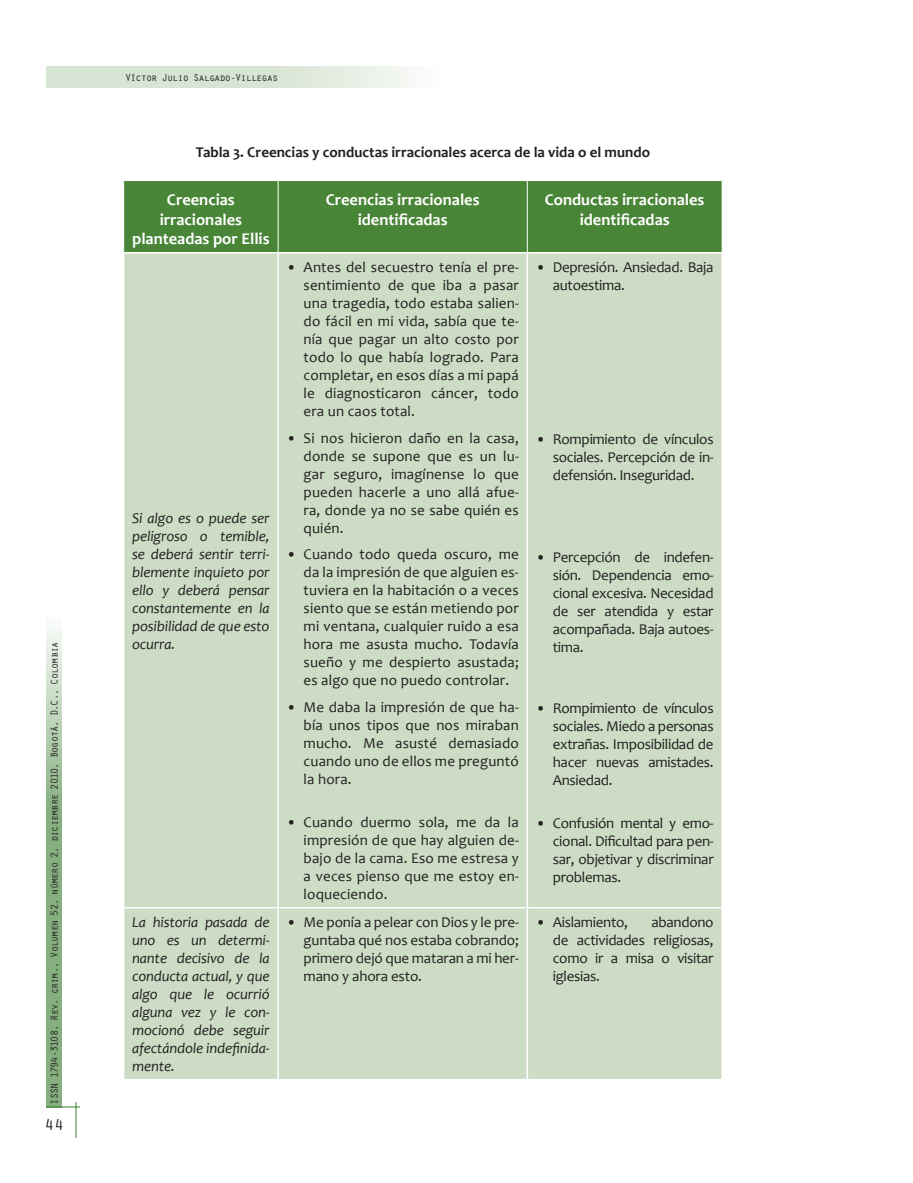
<style>
.page{position:relative;width:913px;height:1183px;background:#fff}
.page>*{position:absolute;margin:0;border:0;box-sizing:border-box;transform-origin:0 0}
.t1{font:700 16.5px/19.5px "Candara";color:#fff;text-align:center}
.t2{font:16.5px "Orator Std";color:#231f20}
.t3{font:15px/18px "Candara";letter-spacing:-.01em;color:#231f20;text-align:justify}
.t4{font:italic 15px/18px "Candara";letter-spacing:-.01em;color:#231f20;text-align:justify}
.t5{font:700 15px "Candara";color:#231f20}
.t6{font:10.5px "Orator Std";letter-spacing:-.1em;color:#231f20}
</style>
<div class="page">
<div style="left:47px;top:67px;width:394px;height:20px;background:linear-gradient(to right,#cedfcc,#f0f4ee)"></div>
<hr style="left:76px;top:1102px;width:1px;height:35px;background:#357b2b">
<hr style="left:47px;top:1106px;width:33px;height:2px;background:#357b2b">
<svg style="left:47px;top:629px;width:15px;height:479px;fill:#85af7f"></svg>
<div style="left:124px;top:181px;width:598px;height:71px;background:#498537"></div>
<div style="left:124px;top:254px;width:597px;height:825px;background:#ccdcc5"></div>
<hr style="left:278px;top:181px;width:1px;height:71px;background:#fff">
<hr style="left:527px;top:181px;width:1px;height:71px;background:#fff">
<hr style="left:123px;top:907px;width:155px;height:1px;background:#fff">
<hr style="left:278px;top:907px;width:249px;height:1px;background:#fff">
<hr style="left:277px;top:254px;width:2px;height:653px;background:#fff">
<hr style="left:527px;top:907px;width:196px;height:1px;background:#fff">
<hr style="left:527px;top:254px;width:1px;height:653px;background:#fff">
<hr style="left:277px;top:908px;width:2px;height:171px;background:#fff">
<hr style="left:527px;top:908px;width:1px;height:171px;background:#fff">
<p class="t6" style="left:47px;top:1105px;width:465px;rotate:-90deg">ISSN 1794-3108. Rev. crim., Volumen 52, número 2, diciembre 2010, Bogotá, D.C., Colombia</p>
<p class="t2" style="left:44px;top:1113px;width:21px">44</p>
<p class="t6" style="left:125px;top:70px;width:155px">Víctor Julio Salgado-Villegas</p>
<p class="t5" style="left:196px;top:143px;width:456px">Tabla 3. Creencias y conductas irracionales acerca de la vida o el mundo</p>
<p class="t1" style="left:132px;top:190px;width:139px">Creencias irracionales planteadas por Ellis</p>
<p class="t1" style="left:326px;top:190px;width:155px">Creencias irracionales identificadas</p>
<p class="t1" style="left:545px;top:190px;width:161px">Conductas irracionales identificadas</p>
<p class="t4" style="left:132px;top:509px;width:139px">Si algo es o puede ser peligroso o temible, se deberá sentir terri&shy;blemente inquieto por ello y deberá pensar constantemente en la posibilidad de que esto ocurra.</p>
<p class="t3" style="left:304px;top:258px;width:217px;text-indent:-17px">• Antes del secuestro tenía el pre&shy;sentimiento de que iba a pasar una tragedia, todo estaba salien&shy;do fácil en mi vida, sabía que te&shy;nía que pagar un alto costo por todo lo que había logrado. Para completar, en esos días a mi papá le diagnosticaron cáncer, todo era un caos total.</p>
<p class="t3" style="left:304px;top:429px;width:217px;text-indent:-17px">• Si nos hicieron daño en la casa, donde se supone que es un lu&shy;gar seguro, imagínense lo que pueden hacerle a uno allá afue&shy;ra, donde ya no se sabe quién es quién.</p>
<p class="t3" style="left:304px;top:545px;width:217px;text-indent:-17px">• Cuando todo queda oscuro, me da la impresión de que alguien es&shy;tuviera en la habitación o a veces siento que se están metiendo por mi ventana, cualquier ruido a esa hora me asusta mucho. Todavía sueño y me despierto asustada; es algo que no puedo controlar.</p>
<p class="t3" style="left:304px;top:698px;width:217px;text-indent:-17px">• Me daba la impresión de que ha&shy;bía unos tipos que nos miraban mucho. Me asusté demasiado cuando uno de ellos me preguntó la hora.</p>
<p class="t3" style="left:304px;top:813px;width:217px;text-indent:-17px">• Cuando duermo sola, me da la impresión de que hay alguien de&shy;bajo de la cama. Eso me estresa y a veces pienso que me estoy en&shy;loqueciendo.</p>
<p class="t3" style="left:553px;top:258px;width:162px;text-indent:-17px">• Depresión. Ansiedad. Baja autoestima.</p>
<p class="t3" style="left:553px;top:430px;width:162px;text-indent:-17px">• Rompimiento de vínculos sociales. Percepción de in&shy;defensión. Inseguridad.</p>
<p class="t3" style="left:553px;top:548px;width:162px;text-indent:-17px">• Percepción de indefen&shy;sión. Dependencia emo&shy;cional excesiva. Necesidad de ser atendida y estar acompañada. Baja autoes&shy;tima.</p>
<p class="t3" style="left:553px;top:699px;width:162px;text-indent:-17px">• Rompimiento de vínculos sociales. Miedo a personas extrañas. Imposibilidad de hacer nuevas amistades.<br>Ansiedad.</p>
<p class="t3" style="left:553px;top:814px;width:162px;text-indent:-17px">• Confusión mental y emo&shy;cional. Dificultad para pen&shy;sar, objetivar y discriminar problemas.</p>
<p class="t4" style="left:132px;top:913px;width:139px">La historia pasada de uno es un determi&shy;nante decisivo de la conducta actual, y que algo que le ocurrió alguna vez y le con&shy;mocionó debe seguir afectándole indefinida&shy;mente.</p>
<p class="t3" style="left:304px;top:913px;width:217px;text-indent:-17px">• Me ponía a pelear con Dios y le pre&shy;guntaba qué nos estaba cobrando; primero dejó que mataran a mi her&shy;mano y ahora esto.</p>
<p class="t3" style="left:536px;top:913px;width:94px">• Aislamiento,</p>
<p class="t3" style="left:553px;top:913px;width:162px;text-indent:99px">abandono de actividades religiosas, como ir a misa o visitar iglesias.</p>
</div>
